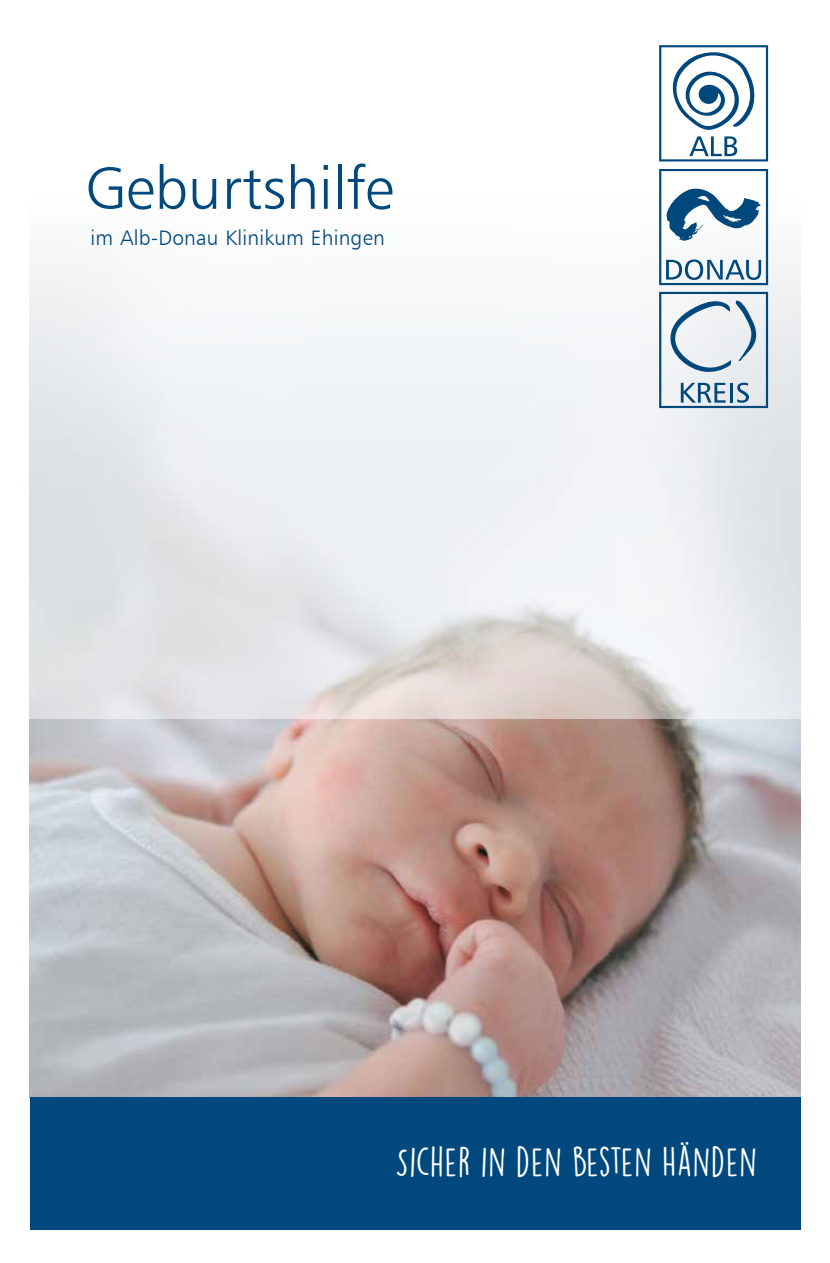
<style>
.page{position:relative;width:830px;height:1263px;background:#fff}
.page>*{position:absolute;margin:0;border:0;box-sizing:border-box;transform-origin:0 0}
.t1{font:60px "Humanist 777 BT Light B";letter-spacing:-.005em;color:#00487d}
.t2{font:37.35px "DK Lemon Yellow Sun";letter-spacing:.02em;color:#fff}
.t3{font:21px "Humanist 777 BT Light B";letter-spacing:.01em;color:#00487d}
</style>
<div class="page">
<img style="left:30px;top:719px;width:769px;height:378px">
<div style="left:30px;top:1097px;width:769px;height:132px;background:#00487d"></div>
<svg style="left:29px;top:45px;width:772px;height:674px"></svg>
<svg style="left:658px;top:45px;width:109px;height:116px"></svg>
<svg style="left:658px;top:169px;width:109px;height:116px"></svg>
<svg style="left:658px;top:292px;width:109px;height:116px"></svg>
<h1 class="t1" style="left:85px;top:151px;width:310px">Geburtshilfe</h1>
<p class="t3" style="left:91px;top:225px;width:295px">im Alb-Donau Klinikum Ehingen</p>
<h2 class="t2" style="left:395px;top:1139px;width:363px">SICHER IN DEN BESTEN HÄNDEN</h2>
</div>
